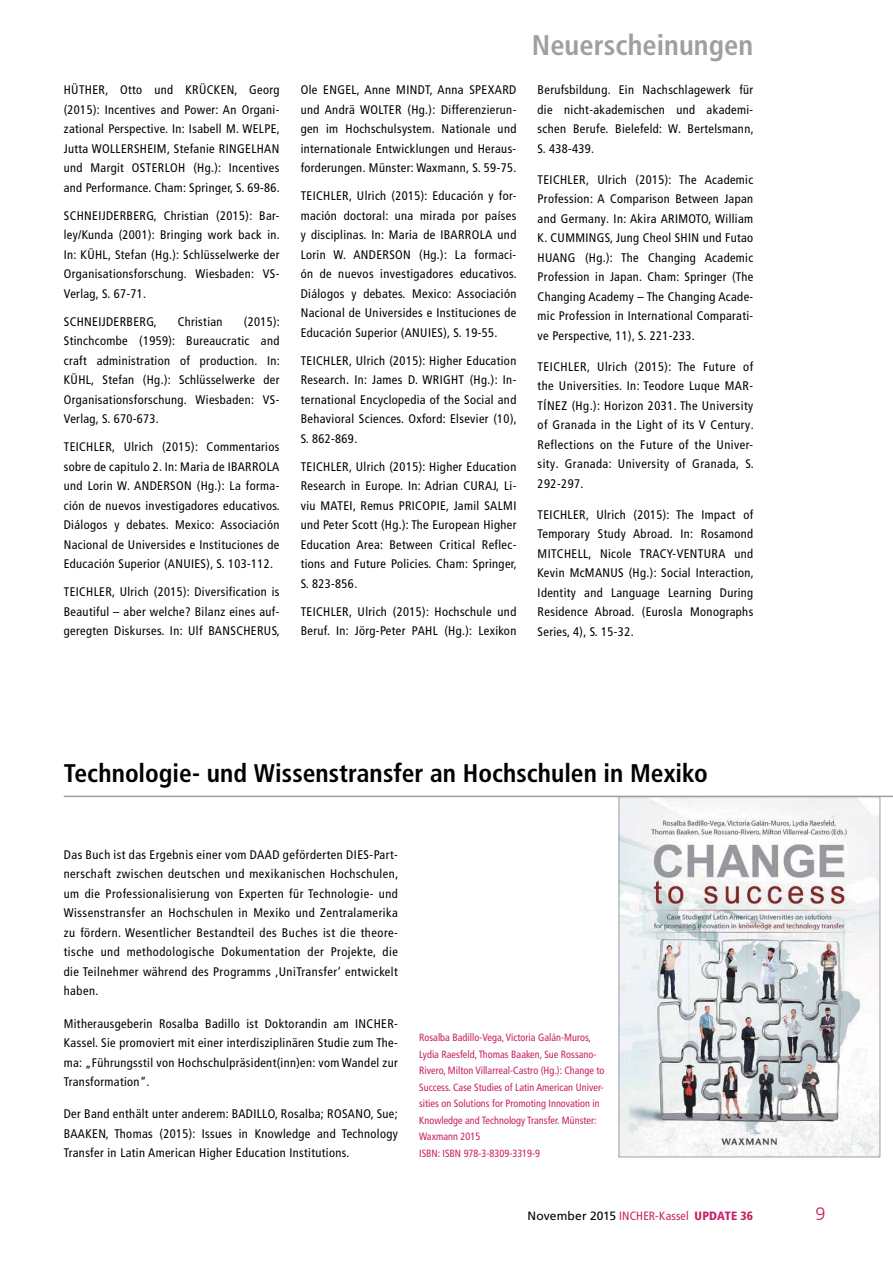
<style>
.page{position:relative;width:893px;height:1263px;background:#fff}
.page>*{position:absolute;margin:0;border:0;box-sizing:border-box;transform-origin:0 0}
.t1{font:700 condensed 28.5px "Frutiger LT Com";color:#9d9fa2}
.t2{font:700 condensed 25.5px "Frutiger LT Com";color:#000}
.t3{font:300 18px "Frutiger LT Com";color:#c81f66}
.t4{font:condensed 12.45px/19.5px "Frutiger LT Com";letter-spacing:.03em;color:#000;text-align:justify}
.t5{font:condensed 12px "Frutiger LT Com";letter-spacing:.015em;color:#c81f66}
.t6{font:condensed 10.5px/16.5px "Frutiger LT Com";letter-spacing:.005em;color:#c81f66}
.s1{font-stretch:normal;color:#000}
.s2{font-weight:900}
</style>
<div class="page">
<img style="left:620px;top:798px;width:258px;height:357px">
<div style="left:618px;top:796px;width:262px;height:361px;border:1px solid #9d9fa2"></div>
<hr style="left:64px;top:796px;width:829px;height:1px;background:#9d9fa2">
<p class="t4" style="left:64px;top:80px;width:217px">HÜTHER, Otto und KRÜCKEN, Georg (2015): Incentives and Power: An Organi&shy;zational Perspective. In: Isabell M. Welpe</p>
<p class="t4" style="left:277px;top:119px;width:4px">,</p>
<p class="t4" style="left:64px;top:139px;width:46px">Jutta Wollersheim</p>
<p class="t4" style="left:167px;top:139px;width:67px">, Stefanie Ringelhan</p>
<p class="t4" style="left:64px;top:158px;width:84px">und Margit Osterloh</p>
<p class="t4" style="left:64px;top:158px;width:218px;text-align:right">(Hg.): Incentives<br>and Performance. Cham: Springer, S. 69-86.</p>
<p class="t4" style="left:64px;top:206px;width:218px">SCHNEIJDERBERG, Christian (2015): Bar&shy;ley/Kunda (2001): Bringing work back in.<br>In: KÜHL, Stefan (Hg.): Schlüsselwerke der Organisationsforschung. Wiesbaden: VS-Verlag, S. 67-71.</p>
<p class="t4" style="left:64px;top:312px;width:95px">SCHNEIJDERBERG,</p>
<p class="t4" style="left:178px;top:312px;width:46px">Christian</p>
<p class="t4" style="left:64px;top:312px;width:218px;text-indent:180px">(2015):<br>Stinchcombe (1959): Bureaucratic and craft administration of production. In:<br>KÜHL, Stefan (Hg.): Schlüsselwerke der Organisationsforschung. Wiesbaden: VS-Verlag, S. 670-673.</p>
<p class="t4" style="left:64px;top:437px;width:218px">TEICHLER, Ulrich (2015): Commentarios sobre de capitulo 2. In: Maria de IBARROLA und Lorin W. ANDERSON (Hg.): La forma&shy;ción de nuevos investigadores educativos.<br>Diálogos y debates. Mexico: Associación Nacional de Universides e Instituciones de Educación Superior (ANUIES), S. 103-112.</p>
<p class="t4" style="left:64px;top:582px;width:217px">TEICHLER, Ulrich (2015): Diversification is Beautiful – aber welche? Bilanz eines auf&shy;geregten Diskurses. In: Ulf Banscherus</p>
<p class="t4" style="left:277px;top:621px;width:4px">,</p>
<p class="t4" style="left:301px;top:80px;width:37px">Ole Engel</p>
<p class="t4" style="left:357px;top:80px;width:57px">, Anne Mindt</p>
<p class="t4" style="left:301px;top:80px;width:217px;text-align:left;text-indent:129px">, Anna Spexard<br>und Andrä WOLTER (Hg.): Differenzierun&shy;gen im Hochschulsystem. Nationale und internationale Entwicklungen und Heraus&shy;forderungen. Münster: Waxmann, S. 59-75.</p>
<p class="t4" style="left:301px;top:186px;width:218px">TEICHLER, Ulrich (2015): Educación y for&shy;mación doctoral: una mirada por países y disciplinas. In: Maria de IBARROLA und Lorin W. ANDERSON (Hg.): La formaci&shy;ón de nuevos investigadores educativos.<br>Diálogos y debates. Mexico: Associación Nacional de Universides e Instituciones de Educación Superior (ANUIES), S. 19-55.</p>
<p class="t4" style="left:301px;top:351px;width:218px">TEICHLER, Ulrich (2015): Higher Education Research. In: James D. WRIGHT (Hg.): In&shy;ternational Encyclopedia of the Social and Behavioral Sciences. Oxford: Elsevier (10), S. 862-869.</p>
<p class="t4" style="left:301px;top:457px;width:217px">TEICHLER, Ulrich (2015): Higher Education<br>Research in Europe. In: Adrian Curaj</p>
<p class="t4" style="left:301px;top:476px;width:218px;text-indent:196px">, Li&shy;viu MATEI, Remus PRICOPIE, Jamil SALMI und Peter Scott (Hg.): The European Higher Education Area: Between Critical Reflec&shy;tions and Future Policies. Cham: Springer, S. 823-856.</p>
<p class="t4" style="left:301px;top:602px;width:217px">TEICHLER, Ulrich (2015): Hochschule und<br>Beruf. In: Jörg-Peter PAHL (Hg.): Lexikon</p>
<h1 class="t1" style="left:532px;top:28px;width:223px">Neuerscheinungen</h1>
<p class="t4" style="left:538px;top:80px;width:218px">Berufsbildung. Ein Nachschlagewerk für die nicht-akademischen und akademi&shy;schen Berufe. Bielefeld: W. Bertelsmann, S. 438-439.</p>
<p class="t4" style="left:538px;top:170px;width:217px">TEICHLER, Ulrich (2015): The Academic Profession: A Comparison Between Japan and Germany. In: Akira ARIMOTO, William K. CUMMINGS, Jung Cheol SHIN und Futao HUANG (Hg.): The Changing Academic Profession in Japan. Cham: Springer (The Changing Academy – The Changing Acade&shy;mic Profession in International Comparati&shy;ve Perspective, 11), S. 221-233.</p>
<p class="t4" style="left:538px;top:357px;width:218px">TEICHLER, Ulrich (2015): The Future of the Universities. In: Teodore Luque MAR-TÍNEZ (Hg.): Horizon 2031. The University of Granada in the Light of its V Century.<br>Reflections on the Future of the Univer&shy;sity. Granada: University of Granada, S.<br>292-297.</p>
<p class="t4" style="left:538px;top:505px;width:218px">TEICHLER, Ulrich (2015): The Impact of Temporary Study Abroad. In: Rosamond MITCHELL, Nicole TRACY-VENTURA und Kevin McMANUS (Hg.): Social Interaction, Identity and Language Learning During Residence Abroad. (Eurosla Monographs Series, 4), S. 15-32.</p>
<h2 class="t2" style="left:64px;top:757px;width:646px">Technologie- und Wissenstransfer an Hochschulen in Mexiko</h2>
<p class="t4" style="left:64px;top:844px;width:336px">Das Buch ist das Ergebnis einer vom DAAD geförderten DIES-Part&shy;nerschaft zwischen deutschen und mexikanischen Hochschulen, um die Professionalisierung von Experten für Technologie- und Wissenstransfer an Hochschulen in Mexiko und Zentralamerika zu fördern. Wesentlicher Bestandteil des Buches ist die theore&shy;tische und methodologische Dokumentation der Projekte, die die Teilnehmer während des Programms ‚UniTransfer‘ entwickelt haben.</p>
<p class="t4" style="left:64px;top:1013px;width:336px">Mitherausgeberin Rosalba Badillo ist Doktorandin am INCHER-Kassel. Sie promoviert mit einer interdisziplinären Studie zum The&shy;ma: „Führungsstil von Hochschulpräsident(inn)en: vom Wandel zur Transformation“.</p>
<p class="t4" style="left:64px;top:1104px;width:336px">Der Band enthält unter anderem: BADILLO, Rosalba; ROSANO, Sue; BAAKEN, Thomas (2015): Issues in Knowledge and Technology Transfer in Latin American Higher Education Institutions.</p>
<p class="t6" style="left:419px;top:1029px;width:187px">Rosalba Badillo-Vega, Victoria Galán-Muros, Lydia Raesfeld, Thomas Baaken, Sue Rossano-Rivero, Milton Villarreal-Castro (Hg.): Change to Success. Case Studies of Latin American Univer&shy;sities on Solutions for Promoting Innovation in Knowledge and Technology Transfer. Münster:<br>Waxmann 2015<br>ISBN: ISBN 978-3-8309-3319-9</p>
<p class="t5" style="left:528px;top:1208px;width:227px"><span class="s1">November 2015</span> INCHER-Kassel <span class="s2">UPDATE 36</span></p>
<h3 class="t3" style="left:815px;top:1203px;width:12px">9</h3>
</div>
